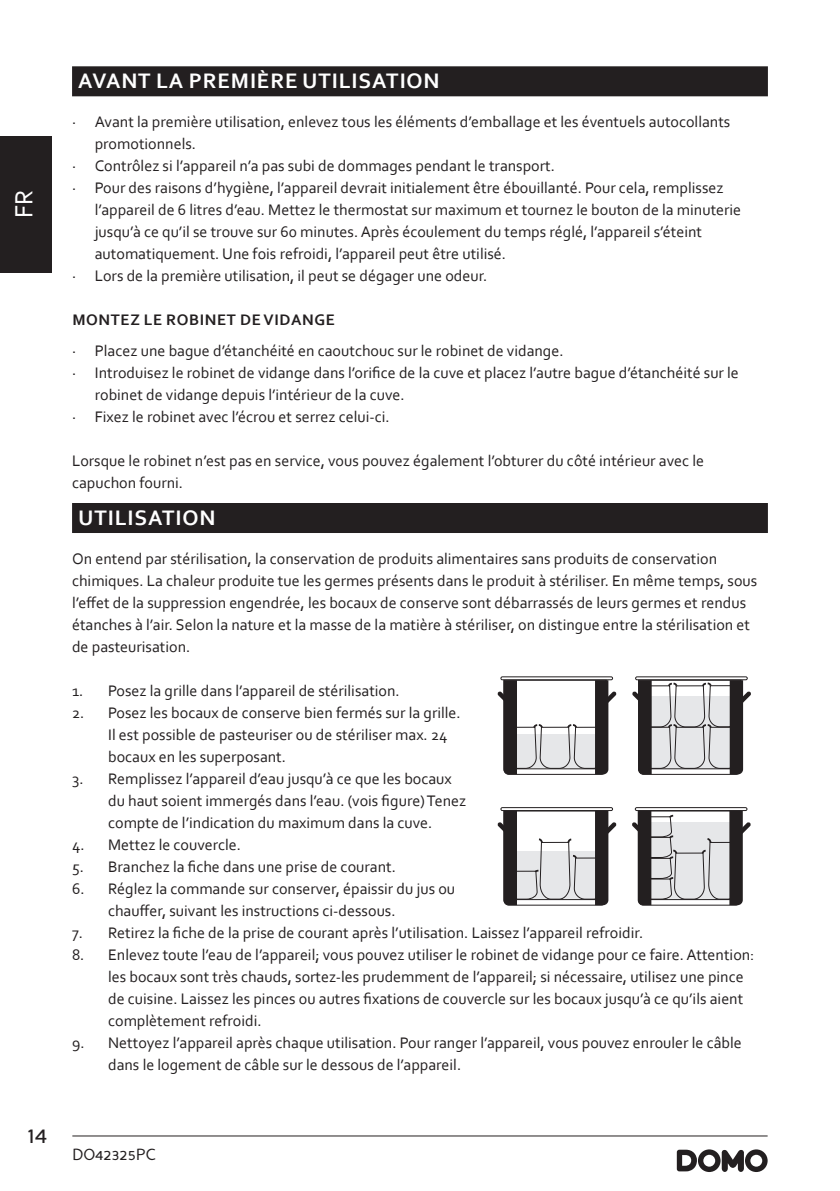
<style>
.page{position:relative;width:840px;height:1191px;background:#fff}
.page>*{position:absolute;margin:0;border:0;box-sizing:border-box;transform-origin:0 0}
.t1{font:26px "Corbel";color:#fff}
.t2{font:24px "Perspective Sans";color:#231f20}
.t3{font:700 22px "Corbel";letter-spacing:.04em;color:#fff}
.t4{font:16px/22px "Corbel";color:#231f20}
.t5{font:700 16px "Corbel";letter-spacing:.04em;color:#231f20}
.t6{font:16px "Perspective Sans";color:#231f20}
</style>
<div class="page">
<hr style="left:72px;top:1135px;width:695px;height:1px;background:#231f20">
<svg style="left:676px;top:1149px;width:91px;height:23px"></svg>
<div style="left:0;top:136px;width:51px;height:136px;background:#231f20"></div>
<div style="left:72px;top:66px;width:695px;height:30px;background:#231f20"></div>
<div style="left:72px;top:503px;width:695px;height:30px;background:#231f20"></div>
<div style="left:500px;top:676px;width:112px;height:4px;border:1px solid #231f20"></div>
<svg style="left:497px;top:679px;width:119px;height:96px"></svg>
<div style="left:634px;top:676px;width:113px;height:4px;border:1px solid #231f20"></div>
<svg style="left:632px;top:679px;width:118px;height:96px"></svg>
<div style="left:500px;top:807px;width:112px;height:4px;border:1px solid #231f20"></div>
<div style="left:634px;top:807px;width:113px;height:4px;border:1px solid #231f20"></div>
<svg style="left:497px;top:810px;width:119px;height:96px"></svg>
<svg style="left:632px;top:810px;width:118px;height:96px"></svg>
<h1 class="t1" style="left:8px;top:218px;width:30px;rotate:-90deg">FR</h1>
<h2 class="t2" style="left:28px;top:1120px;width:21px">14</h2>
<h3 class="t3" style="left:78px;top:67px;width:363px">AVANT LA PREMIÈRE UTILISATION</h3>
<p class="t4" style="left:72px;top:111px;width:659px">· Avant la première utilisation, enlevez tous les éléments d’emballage et les éventuels autocollants</p>
<p class="t4" style="left:95px;top:133px;width:103px">promotionnels.</p>
<p class="t4" style="left:72px;top:155px;width:484px">· Contrôlez si l’appareil n’a pas subi de dommages pendant le transport.</p>
<p class="t4" style="left:72px;top:177px;width:652px">· Pour des raisons d’hygiène, l’appareil devrait initialement être ébouillanté. Pour cela, remplissez</p>
<p class="t4" style="left:95px;top:199px;width:647px">l’appareil de 6 litres d’eau. Mettez le thermostat sur maximum et tournez le bouton de la minuterie</p>
<p class="t4" style="left:95px;top:221px;width:608px">jusqu’à ce qu’il se trouve sur 60 minutes. Après écoulement du temps réglé, l’appareil s’éteint</p>
<p class="t4" style="left:95px;top:243px;width:412px">automatiquement. Une fois refroidi, l’appareil peut être utilisé.</p>
<p class="t4" style="left:72px;top:265px;width:416px">· Lors de la première utilisation, il peut se dégager une odeur.</p>
<p class="t5" style="left:72px;top:310px;width:264px">MONTEZ LE ROBINET DE VIDANGE</p>
<p class="t4" style="left:72px;top:339px;width:493px">· Placez une bague d’étanchéité en caoutchouc sur le robinet de vidange.</p>
<p class="t4" style="left:72px;top:361px;width:668px">· Introduisez le robinet de vidange dans l’orifice de la cuve et placez l’autre bague d’étanchéité sur le</p>
<p class="t4" style="left:95px;top:383px;width:311px">robinet de vidange depuis l’intérieur de la cuve.</p>
<p class="t4" style="left:72px;top:405px;width:319px">· Fixez le robinet avec l’écrou et serrez celui-ci.</p>
<p class="t4" style="left:72px;top:449px;width:633px">Lorsque le robinet n’est pas en service, vous pouvez également l’obturer du côté intérieur avec le capuchon fourni.</p>
<h3 class="t3" style="left:78px;top:504px;width:139px">UTILISATION</h3>
<p class="t4" style="left:72px;top:547px;width:686px">On entend par stérilisation, la conservation de produits alimentaires sans produits de conservation chimiques. La chaleur produite tue les germes présents dans le produit à stériliser. En même temps, sous l’effet de la suppression engendrée, les bocaux de conserve sont débarrassés de leurs germes et rendus étanches à l’air. Selon la nature et la masse de la matière à stériliser, on distingue entre la stérilisation et de pasteurisation.</p>
<p class="t4" style="left:72px;top:679px;width:329px">1. Posez la grille dans l’appareil de stérilisation.</p>
<p class="t4" style="left:108px;top:701px;width:354px;text-indent:-36px">2. Posez les bocaux de conserve bien fermés sur la grille.<br>Il est possible de pasteuriser ou de stériliser max. 24 bocaux en les superposant.</p>
<p class="t4" style="left:108px;top:767px;width:359px;text-indent:-36px">3. Remplissez l’appareil d’eau jusqu’à ce que les bocaux du haut soient immergés dans l’eau. (vois figure) Tenez compte de l’indication du maximum dans la cuve.</p>
<p class="t4" style="left:72px;top:833px;width:170px">4. Mettez le couvercle.</p>
<p class="t4" style="left:72px;top:855px;width:325px">5. Branchez la fiche dans une prise de courant.</p>
<p class="t4" style="left:108px;top:877px;width:348px;text-indent:-36px">6. Réglez la commande sur conserver, épaissir du jus ou chauffer, suivant les instructions ci-dessous.</p>
<p class="t4" style="left:72px;top:921px;width:572px">7. Retirez la fiche de la prise de courant après l’utilisation. Laissez l’appareil refroidir.</p>
<p class="t4" style="left:108px;top:943px;width:647px;text-indent:-36px">8. Enlevez toute l’eau de l’appareil; vous pouvez utiliser le robinet de vidange pour ce faire. Attention: les bocaux sont très chauds, sortez-les prudemment de l’appareil; si nécessaire, utilisez une pince de cuisine. Laissez les pinces ou autres fixations de couvercle sur les bocaux jusqu’à ce qu’ils aient complètement refroidi.</p>
<p class="t4" style="left:108px;top:1031px;width:635px;text-indent:-36px">9. Nettoyez l’appareil après chaque utilisation. Pour ranger l’appareil, vous pouvez enrouler le câble dans le logement de câble sur le dessous de l’appareil.</p>
<p class="t6" style="left:72px;top:1145px;width:85px">DO42325PC</p>
</div>
